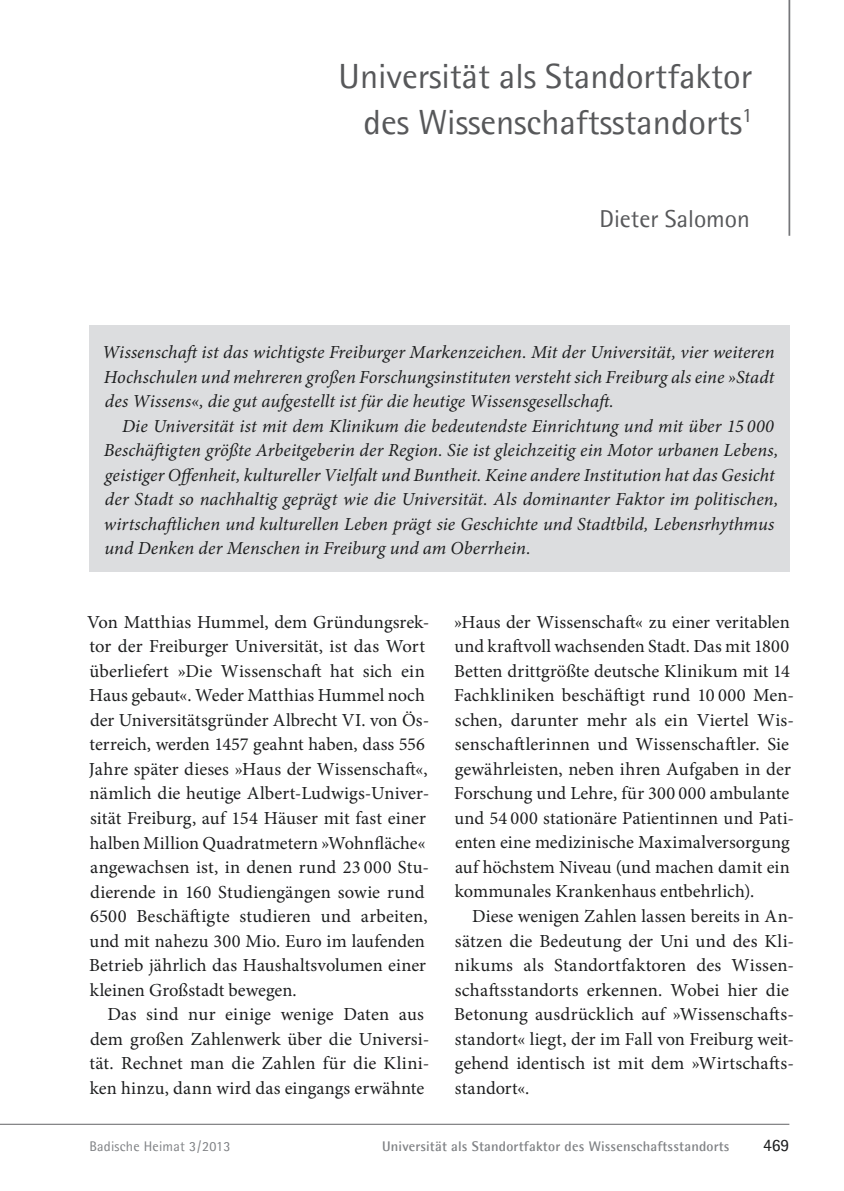
<style>
.page{position:relative;width:844px;height:1191px;background:#fff}
.page>*{position:absolute;margin:0;border:0;box-sizing:border-box;transform-origin:0 0}
.t1{font:35px/45.5px "Agfa Rotis Semisans";color:#57585a;text-align:right}
.t2{font:24.5px "Agfa Rotis Semisans";color:#57585a}
.t3{font:18.38px "Minion Pro";letter-spacing:.005em;color:#1d1e1f}
.t4{font:italic 18.38px "Minion Pro";color:#1d1e1f}
.t5{font:17.5px "Agfa Rotis Semisans";color:#1d1e1f}
.t6{font:700 14px "Agfa Rotis Semisans";letter-spacing:.015em;color:#808285}
.t7{font:14px "Agfa Rotis Semisans";letter-spacing:.015em;color:#808285}
</style>
<div class="page">
<hr style="left:0;top:1124px;width:789px;height:1px;background:#636366">
<hr style="left:788px;top:0;width:2px;height:236px;background:#757679">
<div style="left:90px;top:325px;width:699px;height:247px;background:#dcdddf"></div>
<p class="t1" style="left:338px;top:53px;width:415px">Universität als Standortfaktor des Wissenschaftsstandorts<sup>1</sup></p>
<p class="t2" style="left:599px;top:204px;width:152px">Dieter Salomon</p>
<p class="t4" style="left:102px;top:345px;width:673px">Wissenschaft ist das wichtigste Freiburger Markenzeichen. Mit der Universität, vier weiteren</p>
<p class="t4" style="left:104px;top:369px;width:672px">Hochschulen und mehreren großen Forschungsinstituten versteht sich Freiburg als eine »Stadt</p>
<p class="t4" style="left:105px;top:394px;width:510px">des Wissens«, die gut aufgestellt ist für die heutige Wissensgesellschaft.</p>
<p class="t4" style="left:122px;top:418px;width:653px">Die Universität ist mit dem Klinikum die bedeutendste Einrichtung und mit über 15 000</p>
<p class="t4" style="left:104px;top:443px;width:676px">Beschäftigten größte Arbeitgeberin der Region. Sie ist gleichzeitig ein Motor urbanen Lebens,</p>
<p class="t4" style="left:105px;top:467px;width:671px">geistiger Offenheit, kultureller Vielfalt und Buntheit. Keine andere Institution hat das Gesicht</p>
<p class="t4" style="left:105px;top:492px;width:674px">der Stadt so nachhaltig geprägt wie die Universität. Als dominanter Faktor im politischen,</p>
<p class="t4" style="left:104px;top:516px;width:672px">wirtschaftlichen und kulturellen Leben prägt sie Geschichte und Stadtbild, Lebensrhythmus</p>
<p class="t4" style="left:104px;top:541px;width:427px">und Denken der Menschen in Freiburg und am Oberrhein.</p>
<p class="t3" style="left:87px;top:614px;width:343px">Von Matthias Hummel, dem Gründungsrek-</p>
<p class="t3" style="left:89px;top:639px;width:337px">tor der Freiburger Universität, ist das Wort</p>
<p class="t3" style="left:89px;top:663px;width:337px">überliefert »Die Wissenschaft hat sich ein</p>
<p class="t3" style="left:89px;top:688px;width:337px">Haus gebaut«. Weder Matthias Hummel noch</p>
<p class="t3" style="left:90px;top:712px;width:340px">der Universitätsgründer Albrecht VI. von Ös-</p>
<p class="t3" style="left:89px;top:737px;width:337px">terreich, werden 1457 geahnt haben, dass 556</p>
<p class="t3" style="left:89px;top:761px;width:340px">Jahre später dieses »Haus der Wissenschaft«,</p>
<p class="t3" style="left:89px;top:786px;width:341px">nämlich die heutige Albert-Ludwigs-Univer-</p>
<p class="t3" style="left:90px;top:810px;width:337px">sität Freiburg, auf 154 Häuser mit fast einer</p>
<p class="t3" style="left:90px;top:835px;width:337px">halben Million Quadratmetern »Wohnfläche«</p>
<p class="t3" style="left:90px;top:859px;width:340px">angewachsen ist, in denen rund 23 000 Stu-</p>
<p class="t3" style="left:90px;top:884px;width:336px">dierende in 160 Studiengängen sowie rund</p>
<p class="t3" style="left:90px;top:908px;width:339px">6500 Beschäftigte studieren und arbeiten,</p>
<p class="t3" style="left:89px;top:933px;width:337px">und mit nahezu 300 Mio. Euro im laufenden</p>
<p class="t3" style="left:89px;top:957px;width:338px">Betrieb jährlich das Haushaltsvolumen einer</p>
<p class="t3" style="left:90px;top:982px;width:208px">kleinen Großstadt bewegen.</p>
<p class="t3" style="left:107px;top:1006px;width:318px">Das sind nur einige wenige Daten aus</p>
<p class="t3" style="left:90px;top:1031px;width:340px">dem großen Zahlenwerk über die Universi-</p>
<p class="t3" style="left:89px;top:1055px;width:341px">tät. Rechnet man die Zahlen für die Klini-</p>
<p class="t3" style="left:90px;top:1080px;width:336px">ken hinzu, dann wird das eingangs erwähnte</p>
<p class="t3" style="left:454px;top:614px;width:337px">»Haus der Wissenschaft« zu einer veritablen</p>
<p class="t3" style="left:454px;top:639px;width:336px">und kraftvoll wachsenden Stadt. Das mit 1800</p>
<p class="t3" style="left:454px;top:663px;width:337px">Betten drittgrößte deutsche Klinikum mit 14</p>
<p class="t3" style="left:454px;top:688px;width:341px">Fachkliniken beschäftigt rund 10 000 Men-</p>
<p class="t3" style="left:455px;top:712px;width:340px">schen, darunter mehr als ein Viertel Wis-</p>
<p class="t3" style="left:455px;top:737px;width:335px">senschaftlerinnen und Wissenschaftler. Sie</p>
<p class="t3" style="left:454px;top:761px;width:337px">gewährleisten, neben ihren Aufgaben in der</p>
<p class="t3" style="left:454px;top:786px;width:336px">Forschung und Lehre, für 300 000 ambulante</p>
<p class="t3" style="left:454px;top:810px;width:341px">und 54 000 stationäre Patientinnen und Pati-</p>
<p class="t3" style="left:455px;top:835px;width:336px">enten eine medizinische Maximalversorgung</p>
<p class="t3" style="left:455px;top:859px;width:336px">auf höchstem Niveau (und machen damit ein</p>
<p class="t3" style="left:454px;top:884px;width:301px">kommunales Krankenhaus entbehrlich).</p>
<p class="t3" style="left:472px;top:908px;width:323px">Diese wenigen Zahlen lassen bereits in An-</p>
<p class="t3" style="left:455px;top:933px;width:340px">sätzen die Bedeutung der Uni und des Kli-</p>
<p class="t3" style="left:454px;top:957px;width:341px">nikums als Standortfaktoren des Wissen-</p>
<p class="t3" style="left:455px;top:982px;width:335px">schaftsstandorts erkennen. Wobei hier die</p>
<p class="t3" style="left:454px;top:1006px;width:341px">Betonung ausdrücklich auf »Wissenschafts-</p>
<p class="t3" style="left:455px;top:1031px;width:340px">standort« liegt, der im Fall von Freiburg weit-</p>
<p class="t3" style="left:454px;top:1055px;width:341px">gehend identisch ist mit dem »Wirtschafts-</p>
<p class="t3" style="left:455px;top:1080px;width:76px">standort«.</p>
<p class="t7" style="left:89px;top:1137px;width:142px">Badische Heimat 3 / 2013</p>
<p class="t6" style="left:382px;top:1137px;width:349px">Universität als Standortfaktor des Wissenschaftsstandorts</p>
<p class="t5" style="left:762px;top:1134px;width:28px">469</p>
</div>
